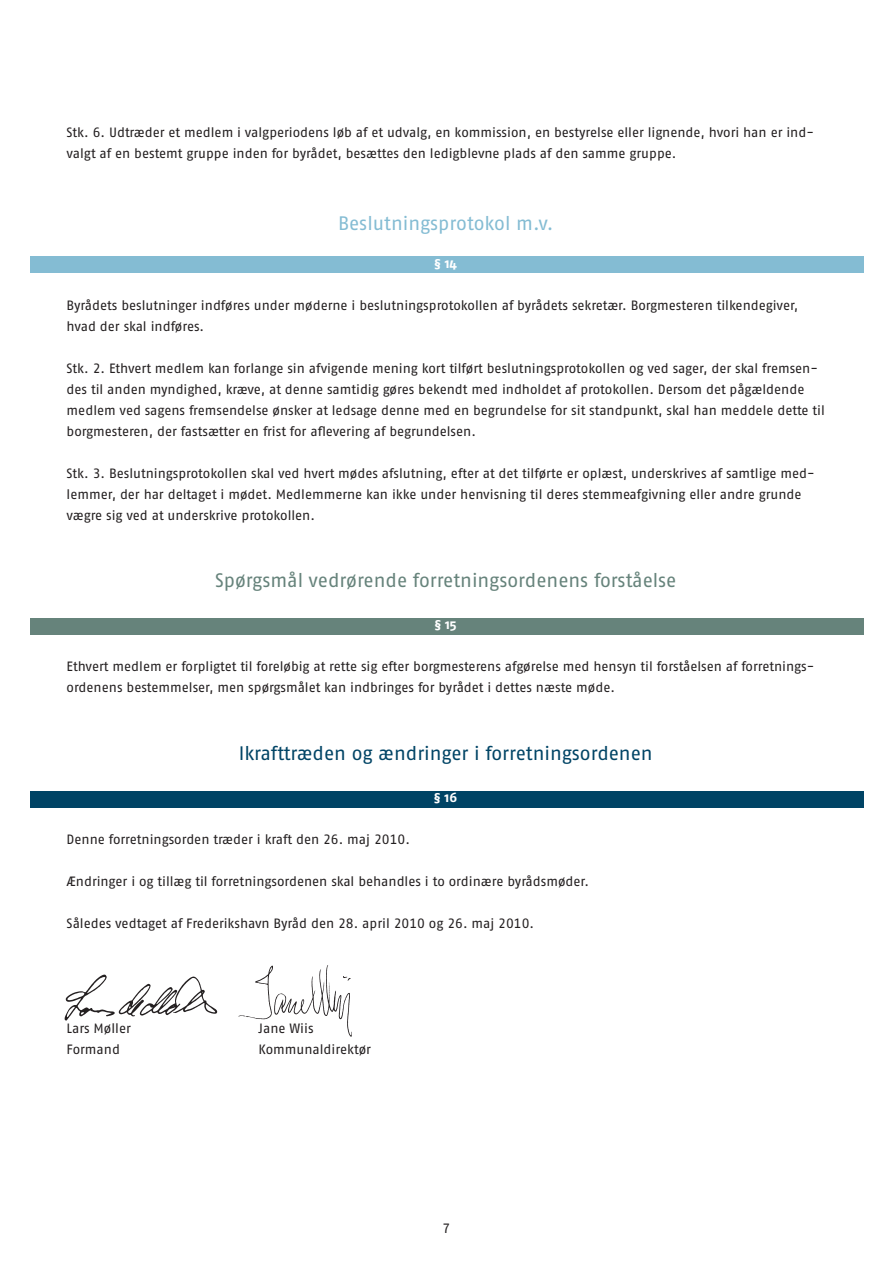
<style>
.page{position:relative;width:893px;height:1263px;background:#fff}
.page>*{position:absolute;margin:0;border:0;box-sizing:border-box;transform-origin:0 0}
.OVERSKRIFTER{font:19.5px "Fago No Regular Tf";color:#66837b}
.OVERSKRIFTER-2{font:19.5px "Fago No Regular Tf";letter-spacing:-.005em;color:#004465}
.OVERSKRIFTER-3{font:19.5px "Fago No Regular Tf";color:#84bcd3}
.t1{font:13.5px/21px "Fago No Regular Tf";color:#231f20}
.paragraf{font:700 13.5px "Fago No";color:#fff}
</style>
<div class="page">
<img style="left:238px;top:965px;width:114px;height:72px">
<img style="left:64px;top:974px;width:154px;height:47px">
<div style="left:30px;top:791px;width:833px;height:16px;background:#004465"></div>
<div style="left:30px;top:618px;width:833px;height:16px;background:#66837b"></div>
<div style="left:30px;top:256px;width:833px;height:17px;background:#84bcd3"></div>
<p class="t1" style="left:67px;top:122px;width:749px">Stk. 6. Udtræder et medlem i valgperiodens løb af et udvalg, en kommission, en bestyrelse eller lignende, hvori han er ind&shy;valgt af en bestemt gruppe inden for byrådet, besættes den ledigblevne plads af den samme gruppe.</p>
<p class="OVERSKRIFTER-3" style="left:338px;top:212px;width:217px">Beslutningsprotokol m.v.</p>
<p class="paragraf" style="left:434px;top:255px;width:24px">§ 14</p>
<p class="t1" style="left:67px;top:294px;width:733px">Byrådets beslutninger indføres under møderne i beslutningsprotokollen af byrådets sekretær. Borgmesteren tilkendegiver, hvad der skal indføres.</p>
<p class="t1" style="left:67px;top:357px;width:760px">Stk. 2. Ethvert medlem kan forlange sin afvigende mening kort tilført beslutningsprotokollen og ved sager, der skal fremsen&shy;des til anden myndighed, kræve, at denne samtidig gøres bekendt med indholdet af protokollen. Dersom det pågældende medlem ved sagens fremsendelse ønsker at ledsage denne med en begrundelse for sit standpunkt, skal han meddele dette til borgmesteren, der fastsætter en frist for aflevering af begrundelsen.</p>
<p class="t1" style="left:67px;top:462px;width:750px">Stk. 3. Beslutningsprotokollen skal ved hvert mødes afslutning, efter at det tilførte er oplæst, underskrives af samtlige med&shy;lemmer, der har deltaget i mødet. Medlemmerne kan ikke under henvisning til deres stemmeafgivning eller andre grunde vægre sig ved at underskrive protokollen.</p>
<p class="OVERSKRIFTER" style="left:215px;top:569px;width:463px">Spørgsmål vedrørende forretningsordenens forståelse</p>
<p class="paragraf" style="left:435px;top:617px;width:24px">§ 15</p>
<p class="t1" style="left:67px;top:656px;width:749px">Ethvert medlem er forpligtet til foreløbig at rette sig efter borgmesterens afgørelse med hensyn til forståelsen af forretnings&shy;ordenens bestemmelser, men spørgsmålet kan indbringes for byrådet i dettes næste møde.</p>
<p class="OVERSKRIFTER-2" style="left:239px;top:742px;width:415px">Ikrafttræden og ændringer i forretningsordenen</p>
<p class="paragraf" style="left:434px;top:789px;width:24px">§ 16</p>
<p class="t1" style="left:67px;top:828px;width:345px">Denne forretningsorden træder i kraft den 26. maj 2010.</p>
<p class="t1" style="left:67px;top:870px;width:524px">Ændringer i og tillæg til forretningsordenen skal behandles i to ordinære byrådsmøder.</p>
<p class="t1" style="left:67px;top:912px;width:469px">Således vedtaget af Frederikshavn Byråd den 28. april 2010 og 26. maj 2010.</p>
<p class="t1" style="left:67px;top:1017px;width:66px">Lars Møller</p>
<p class="t1" style="left:259px;top:1017px;width:57px">Jane Wiis</p>
<p class="t1" style="left:67px;top:1038px;width:55px">Formand</p>
<p class="t1" style="left:259px;top:1038px;width:114px">Kommunaldirektør</p>
<p class="t1" style="left:442px;top:1218px;width:9px">7</p>
</div>
